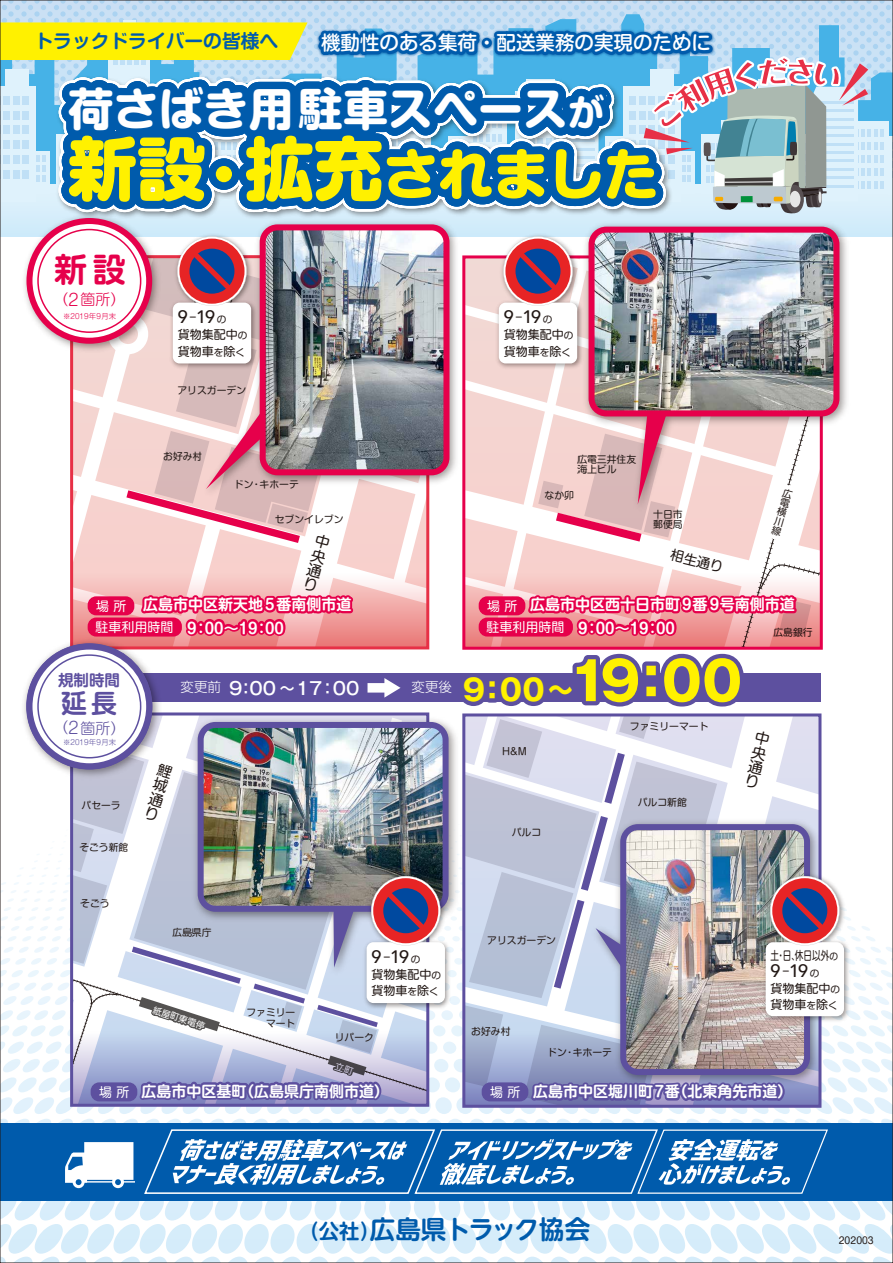
<style>
.page{position:relative;width:893px;height:1263px;background:#fff}
.page>*{position:absolute;margin:0;border:0;box-sizing:border-box;transform-origin:0 0}
.t1{font:800 55.2px "Shin M Go";color:#fff100}
.t2{font:700 45px "Shin M Go";color:#fff}
.t3{font:700 33px "UD Shin M Go Pro De";color:#e6004b}
.t4{font:700 29.55px "Gothic MB101 Upr";color:#fff100}
.t5{font:700 25.8px "UD Shin M Go Pro De";color:#5d509f}
.t6{font:700 25.5px "UD Shin M Go Pro De";letter-spacing:-.02em;color:#005bac}
.t7{font:500 19.5px "Shin M Go";color:#fff}
.t8{font:700 18.75px "Shin M Go De";color:#005bac}
.t9{font:500 18px "Avenir";letter-spacing:-.06em;color:#221815}
.t10{font:500 17.55px "Gothic MB101 Upr";color:#fff}
.t11{font:700 15.45px "UD Shin M Go Pro De";color:#5d509f}
.t12{font:700 15px "Shin M Go De";color:#fff}
.t13{font:300 15px "Shin M Go";color:#e6004b}
.t14{font:300 15px "Shin M Go";color:#5d509f}
.t15{font:14.7px/14.7px "Shin M Go";color:#221815;text-align:justify}
.t16{font:13.5px "Shin M Go";color:#221815}
.t17{font:12.9px "Shin M Go";color:#fff}
.t18{font:12px/16.5px "Shin M Go";color:#221815}
.t19{font:12px "Shin M Go";color:#221815;scale:.72 1}
.t20{font:9.9px/9.9px "Shin M Go";color:#221815}
.t21{font:9.75px/10.5px "Shin M Go";color:#221815;text-align:right}
.t22{font:9.45px "Shin M Go";color:#221815}
.t23{font:9px "Shin M Go";color:#fff}
.t24{font:300 7.35px "Shin M Go";color:#e6004b}
.t25{font:300 7.35px "Shin M Go";color:#5d509f}
.s1{font-size:36px}
.s2{font-size:69px}
.s3{font-size:16.5px}
.s4{font-family:"Shin M Go";font-weight:400;font-size:9.6px}
.s5{font-size:9.6px}
.s6{font-family:"Shin M Go";font-weight:400;font-size:12.9px}
.s7{font-family:"Shin M Go";font-weight:300;font-size:13.5px}
.s8{font-size:53.1px}
.s9{font-size:8.7px}
.s10{font-size:20.4px}
</style>
<div class="page">
<img style="left:0;top:0;width:893px;height:1263px">
<p class="t8" style="left:35px;top:28px;width:245px">トラックドライバーの皆様へ</p>
<h3 class="t7" style="left:321px;top:29px;width:391px">機動性のある集荷・配送業務の実現のために</h3>
<h2 class="t2" style="left:69px;top:76px;width:537px">荷さばき用駐車スペース<span class="s1">が</span></h2>
<h1 class="t1" style="left:68px;top:133px;width:592px"><span class="s2">新設</span>・<span class="s2">拡充</span>されました</h1>
<h3 class="t3" style="left:54px;top:243px;width:73px">新 設</h3>
<p class="t13" style="left:53px;top:289px;width:73px">（<span class="s3">2</span>箇所）</p>
<p class="t24" style="left:63px;top:311px;width:54px">※2019年9月末</p>
<p class="t9" style="left:178px;top:302px;width:50px">9<sup>-</sup>19 <span class="s4">の</span></p>
<p class="t18" style="left:178px;top:325px;width:71px">貨物集配中<span class="s5">の</span>貨物車<span class="s5">を</span>除<span class="s5">く</span></p>
<p class="t20" style="left:177px;top:384px;width:70px">アリスガーデン</p>
<p class="t20" style="left:163px;top:450px;width:41px">お好み村</p>
<p class="t20" style="left:234px;top:479px;width:66px">ドン・キホーテ</p>
<p class="t20" style="left:275px;top:513px;width:70px">セブンイレブン</p>
<p class="t15" style="left:317px;top:532px;width:9px;rotate:15deg">中央通り</p>
<p class="t9" style="left:504px;top:302px;width:50px">9<sup>-</sup>19 <span class="s4">の</span></p>
<p class="t18" style="left:504px;top:325px;width:71px">貨物集配中<span class="s5">の</span>貨物車<span class="s5">を</span>除<span class="s5">く</span></p>
<p class="t20" style="left:577px;top:453px;width:61px;line-height:10.5px">広電三井住友海上ビル</p>
<p class="t20" style="left:545px;top:489px;width:31px">なか卯</p>
<p class="t20" style="left:653px;top:508px;width:31px;line-height:10.5px">十日市郵便局</p>
<p class="t16" style="left:673px;top:545px;width:56px;rotate:14deg">相生通り</p>
<p class="t20" style="left:784px;top:486px;width:7px;text-align:justify;rotate:16deg">広電横川線</p>
<p class="t12" style="left:143px;top:594px;width:210px">広島市中区新天地5番南側市道</p>
<p class="t12" style="left:530px;top:594px;width:266px">広島市中区西十日市町9番9号南側市道</p>
<p class="t17" style="left:96px;top:597px;width:32px">場 所</p>
<p class="t12" style="left:96px;top:617px;width:190px"><span class="s6">駐車利用時間</span> 9：00～19：00</p>
<p class="t17" style="left:487px;top:597px;width:32px">場 所</p>
<p class="t12" style="left:487px;top:617px;width:190px"><span class="s6">駐車利用時間</span> 9：00～19：00</p>
<p class="t20" style="left:773px;top:627px;width:41px">広島銀行</p>
<p class="t11" style="left:58px;top:668px;width:63px">規制時間</p>
<h3 class="t5" style="left:61px;top:682px;width:57px">延長</h3>
<p class="t25" style="left:63px;top:737px;width:54px">※2019年9月末</p>
<p class="t14" style="left:53px;top:718px;width:73px">（<span class="s3">2</span>箇所）</p>
<p class="t21" style="left:82px;top:800px;width:40px">パセーラ</p>
<p class="t21" style="left:79px;top:842px;width:50px">そごう新館</p>
<p class="t10" style="left:181px;top:674px;width:181px"><span class="s7">変更前</span> 9：00～17：00</p>
<p class="t15" style="left:160px;top:761px;width:9px;rotate:17deg">鯉城通り</p>
<h3 class="t4" style="left:411px;top:665px;width:332px"><sup>変更後</sup> 9：00～<span class="s8">19：00</span></h3>
<p class="t20" style="left:502px;top:746px;width:26px">H&amp;M</p>
<p class="t20" style="left:512px;top:827px;width:31px">パルコ</p>
<p class="t20" style="left:630px;top:720px;width:80px">ファミリーマート</p>
<p class="t20" style="left:638px;top:796px;width:51px">パルコ新館</p>
<p class="t15" style="left:757px;top:728px;width:9px;rotate:13deg">中央通り</p>
<p class="t21" style="left:80px;top:897px;width:31px">そごう</p>
<p class="t21" style="left:172px;top:926px;width:40px">広島県庁</p>
<p class="t23" style="left:155px;top:1004px;width:56px;rotate:18deg">紙屋町東電停</p>
<p class="t21" style="left:247px;top:1006px;width:50px">ファミリーマート</p>
<p class="t9" style="left:372px;top:941px;width:50px">9<sup>-</sup>19 <span class="s4">の</span></p>
<p class="t18" style="left:372px;top:965px;width:71px">貨物集配中<span class="s5">の</span>貨物車<span class="s5">を</span>除<span class="s5">く</span></p>
<p class="t21" style="left:335px;top:1031px;width:40px">リパーク</p>
<p class="t20" style="left:487px;top:934px;width:70px">アリスガーデン</p>
<p class="t20" style="left:471px;top:1025px;width:41px">お好み村</p>
<p class="t20" style="left:547px;top:1047px;width:66px">ドン・キホーテ</p>
<p class="t19" style="left:771px;top:947px;width:95px">土・日<span class="s9">、</span>休日以外<span class="s5">の</span></p>
<p class="t9" style="left:771px;top:955px;width:50px">9<sup>-</sup>19 <span class="s4">の</span></p>
<p class="t18" style="left:771px;top:979px;width:71px">貨物集配中<span class="s5">の</span>貨物車<span class="s5">を</span>除<span class="s5">く</span></p>
<p class="t12" style="left:141px;top:1080px;width:249px">広島市中区基町（広島県庁南側市道）</p>
<p class="t12" style="left:533px;top:1081px;width:261px">広島市中区堀川町7番（北東角先市道）</p>
<p class="t17" style="left:99px;top:1083px;width:32px">場 所</p>
<p class="t17" style="left:490px;top:1083px;width:32px">場 所</p>
<h3 class="t6" style="left:299px;top:1209px;width:293px"><span class="s10">（公社）</span>広島県トラック協会</h3>
<p class="t22" style="left:839px;top:1233px;width:36px">202003</p>
</div>
